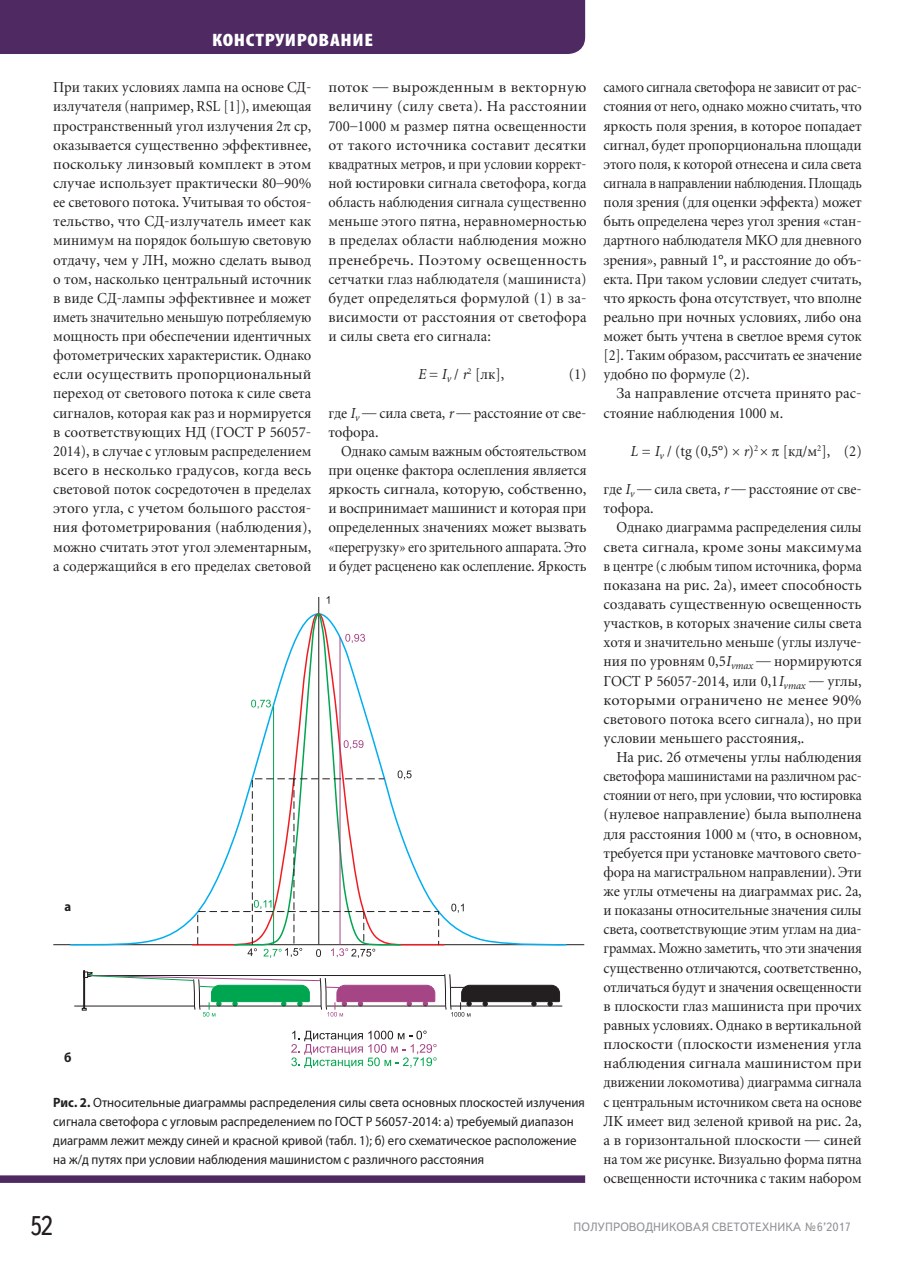
<style>
.page{position:relative;width:915px;height:1263px;background:#fff}
.page>*{position:absolute;margin:0;border:0;box-sizing:border-box;transform-origin:0 0}
.t1{font:27px "Text Book C";color:#231f20;scale:.9 1}
.t2{font:900 condensed 18px "Myriad Pro";letter-spacing:.03em;color:#fff;scale:1.17 1}
.t3{font:15px/19.2px "Miniature";color:#231f20;text-align:justify}
.t4{font:15px/19.2px "Miniature";color:#231f20;text-align:justify;scale:.95 1}
.t5{font:15px/19.2px "Miniature";color:#231f20;text-align:justify;scale:.92 1}
.t6{font:15px/19.2px "Miniature";color:#231f20;scale:.94 1}
.t7{font:15px/19.2px "Miniature";color:#231f20;text-align:justify;scale:.93 1}
.t8{font:15px "Miniature";color:#231f20;scale:.96 1}
.t9{font:13.5px/19.2px "Myriad Pro";color:#231f20;scale:.95 1}
.t10{font:700 13.5px "Myriad Pro";color:#231f20;scale:.95 1}
.t11{font:12px "Text Book C";color:#939598}
.s1{font-style:italic}
.s2{font-weight:700}
</style>
<div class="page">
<div style="left:0;top:0;width:585px;height:54px;background:#4e2962"></div>
<hr style="left:53px;top:944px;width:531px;height:1px;background:#231f20">
<hr style="left:318px;top:597px;width:1px;height:348px;background:#231f20">
<svg style="left:69px;top:903px;width:499px;height:43px"></svg>
<svg style="left:190px;top:903px;width:256px;height:43px"></svg>
<svg style="left:252px;top:612px;width:131px;height:158px"></svg>
<hr style="left:273px;top:707px;width:1px;height:238px;background:#00a54f">
<hr style="left:339px;top:637px;width:1px;height:308px;background:#a54586">
<svg style="left:251px;top:700px;width:20px;height:9px"></svg>
<svg style="left:451px;top:904px;width:12px;height:9px"></svg>
<svg style="left:197px;top:770px;width:242px;height:188px"></svg>
<svg style="left:343px;top:740px;width:20px;height:9px"></svg>
<svg style="left:345px;top:634px;width:20px;height:9px"></svg>
<svg style="left:326px;top:596px;width:3px;height:8px"></svg>
<hr style="left:74px;top:1006px;width:488px;height:1px;background:#231f20">
<div style="left:83px;top:970px;width:2px;height:39px;background:#fff;border:1px solid #231f20"></div>
<hr style="left:88px;top:975px;width:356px;height:1px;background:#231f20">
<svg style="left:82px;top:972px;width:353px;height:44px"></svg>
<svg style="left:444px;top:974px;width:116px;height:43px"></svg>
<svg style="left:291px;top:1030px;width:145px;height:38px"></svg>
<div style="left:0;top:1175px;width:585px;height:8px;background:#4e2962"></div>
<p class="t2" style="left:212px;top:29px;width:139px">КОНСТРУИРОВАНИЕ</p>
<p class="t4" style="left:53px;top:77px;width:273px">При таких условиях лампа на основе СД&shy;излучателя (например, RSL [1]), имеющая пространственный угол излучения 2 ср, оказывается существенно эффективнее, поскольку линзовый комплект в этом случае использует практически 80–90% ее светового потока. Учитывая то обстоя&shy;тельство, что СД-излучатель имеет как минимум на порядок большую световую отдачу, чем у ЛН, можно сделать вывод о том, насколько центральный источник в виде СД-лампы эффективнее и может иметь значительно меньшую потребляемую мощность при обеспечении идентичных фотометрических характеристик. Однако если осуществить пропорциональный переход от светового потока к силе света сигналов, которая как раз и нормируется в соответствующих НД (ГОСТ Р 56057- 2014), в случае с угловым распределением всего в несколько градусов, когда весь световой поток сосредоточен в пределах этого угла, с учетом большого расстоя&shy;ния фотометрирования (наблюдения), можно считать этот угол элементарным, а содержащийся в его пределах световой</p>
<p class="t3" style="left:328px;top:77px;width:259px">поток — вырожденным в векторную величину (силу света). На расстоянии 700–1000 м размер пятна освещенности от такого источника составит десятки квадратных метров, и при условии коррект&shy;ной юстировки сигнала светофора, когда область наблюдения сигнала существенно меньше этого пятна, неравномерностью в пределах области наблюдения можно пренебречь. Поэтому освещенность сетчатки глаз наблюдателя (машиниста) будет определяться формулой (1) в за&shy;висимости от расстояния от светофора и силы света его сигнала:</p>
<p class="t8" style="left:417px;top:365px;width:92px"><span class="s1">Е</span> = <span class="s1">I</span><sub>v</sub> / <span class="s1">r</span><sup>2</sup> [лк],</p>
<p class="t8" style="left:568px;top:365px;width:20px">(1)</p>
<p class="t6" style="left:328px;top:403px;width:276px">где <span class="s1">I</span><sub>v</sub> — сила света, <span class="s1">r</span> — расстояние от све&shy;тофора.</p>
<p class="t7" style="left:328px;top:441px;width:279px;text-indent:13px">Однако самым важным обстоятельством при оценке фактора ослепления является яркость сигнала, которую, собственно, и воспринимает машинист и которая при определенных значениях может вызвать «перегрузку» его зрительного аппарата. Это и будет расценено как ослепление. Яркость</p>
<p class="t10" style="left:65px;top:898px;width:9px">а</p>
<p class="t10" style="left:64px;top:1049px;width:9px">б</p>
<p class="t9" style="left:53px;top:1092px;width:561px"><span class="s2">Рис. 2.</span> Относительные диаграммы распределения силы света основных плоскостей излучения сигнала светофора с угловым распределением по ГОСТ Р 56057-2014: а) требуемый диапазон диаграмм лежит между синей и красной кривой (табл. 1); б) его схематическое расположение на ж/д путях при условии наблюдения машинистом с различного расстояния</p>
<p class="t5" style="left:603px;top:77px;width:282px">самого сигнала светофора не зависит от рас&shy;стояния от него, однако можно считать, что яркость поля зрения, в которое попадает сигнал, будет пропорциональна площади этого поля, к которой отнесена и сила света сигнала в направлении наблюдения. Площадь поля зрения (для оценки эффекта) может быть определена через угол зрения «стан&shy;дартного наблюдателя МКО для дневного зрения», равный 1°, и расстояние до объ&shy;екта. При таком условии следует считать, что яркость фона отсутствует, что вполне реально при ночных условиях, либо она может быть учтена в светлое время суток [2]. Таким образом, рассчитать ее значение удобно по формуле (2).</p>
<p class="t3" style="left:603px;top:384px;width:259px;text-indent:13px">За направление отсчета принято рас&shy;стояние наблюдения 1000 м.</p>
<p class="t8" style="left:630px;top:442px;width:135px"><span class="s1">L</span> = <span class="s1">I</span><sub>v</sub> / (tg (0,5°) <span class="s1">r</span>)<sup>2</sup></p>
<p class="t8" style="left:782px;top:442px;width:84px">[кд/м<sup>2</sup>], (2)</p>
<p class="t6" style="left:603px;top:479px;width:276px">где <span class="s1">I</span><sub>v</sub> — сила света, <span class="s1">r</span> — расстояние от све&shy;тофора.</p>
<p class="t6" style="left:603px;top:518px;width:276px;text-align:justify;text-indent:13px">Однако диаграмма распределения силы света сигнала, кроме зоны максимума в центре (с любым типом источника, форма показана на рис. 2а), имеет способность создавать существенную освещенность участков, в которых значение силы света хотя и значительно меньше (углы излуче&shy;ния по уровням 0,5<span class="s1">I</span><sub>vmax</sub> — нормируются ГОСТ Р 56057-2014, или 0,1<span class="s1">I</span><sub>vmax</sub> — углы, которыми ограничено не менее 90% светового потока всего сигнала), но при условии меньшего расстояния,.</p>
<p class="t3" style="left:603px;top:747px;width:259px;text-indent:13px">На рис. 2б отмечены углы наблюдения светофора машинистами на различном рас&shy;стоянии от него, при условии, что юстировка (нулевое направление) была выполнена для расстояния 1000 м (что, в основном, требуется при установке мачтового свето&shy;фора на магистральном направлении). Эти же углы отмечены на диаграммах рис. 2а, и показаны относительные значения силы света, соответствующие этим углам на диа&shy;граммах. Можно заметить, что эти значения существенно отличаются, соответственно, отличаться будут и значения освещенности в плоскости глаз машиниста при прочих равных условиях. Однако в вертикальной плоскости (плоскости изменения угла наблюдения сигнала машинистом при движении локомотива) диаграмма сигнала с центральным источником света на основе ЛК имеет вид зеленой кривой на рис. 2а, а в горизонтальной плоскости — синей на том же рисунке. Визуально форма пятна освещенности источника с таким набором</p>
<h1 class="t1" style="left:30px;top:1211px;width:27px">52</h1>
<p class="t11" style="left:573px;top:1220px;width:279px">ПОЛУПРОВОДНИКОВАЯ СВЕТОТЕХНИКА №6’2017</p>
</div>
